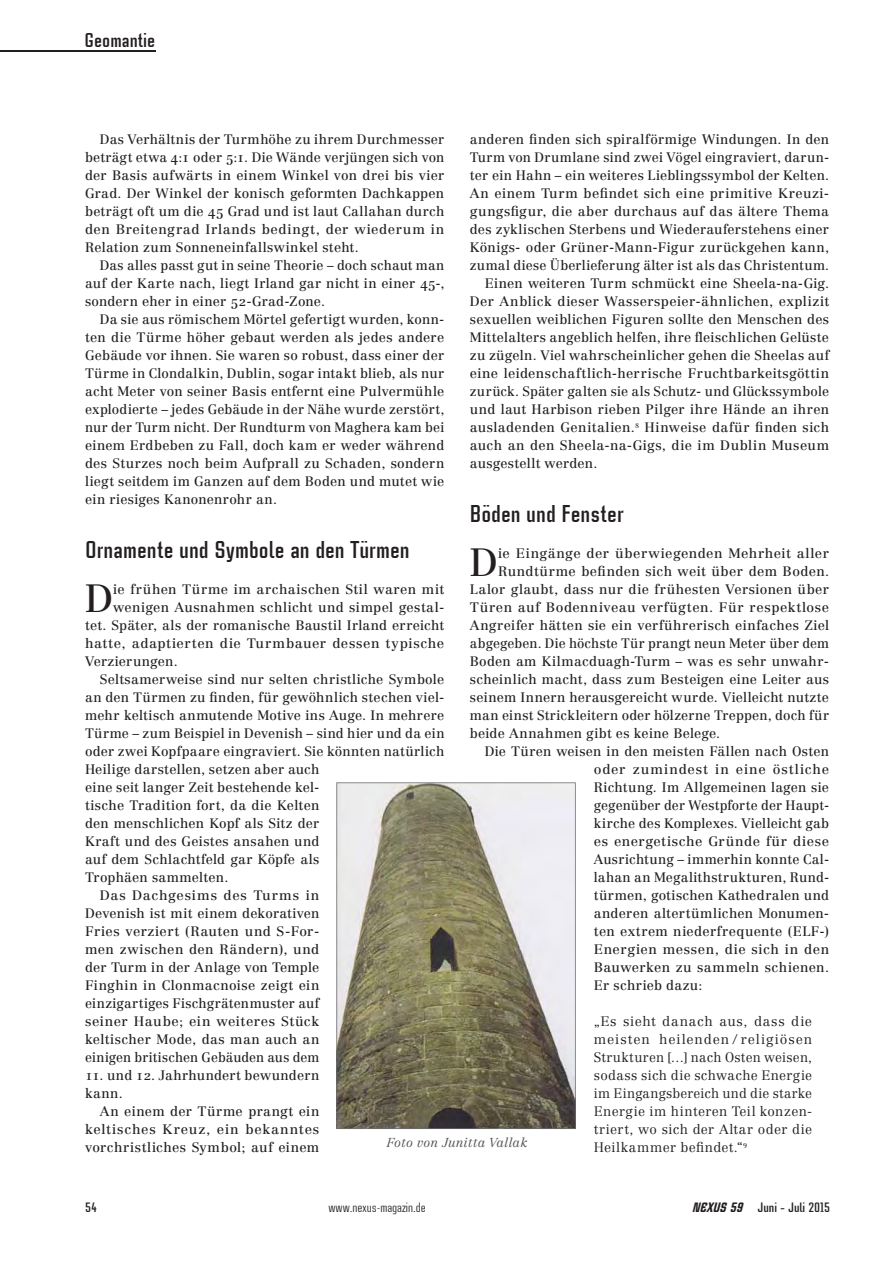
<style>
.page{position:relative;width:893px;height:1263px;background:#fff}
.page>*{position:absolute;margin:0;border:0;box-sizing:border-box;transform-origin:0 0}
.t1{font:38.85px "Centennial LT Std";color:#231f20}
.t2{font:700 25.5px "Case Study No 1 LT";color:#231f20}
.t3{font:700 21px "Case Study No 1 LT";color:#231f20}
.t4{font:700 14.25px "Case Study No 1 LT";color:#231f20}
.t5{font:14.25px "Case Study No 1 LT Ragular";color:#231f20}
.t6{font:13.5px/18px "Centennial LT Std";letter-spacing:.02em;color:#231f20;text-align:justify}
.t7{font:300 13.5px/18px "Centennial LT Std";letter-spacing:.025em;color:#231f20;text-align:justify}
.t8{font:13.5px "Centennial LT Std";letter-spacing:.04em;color:#231f20}
.t9{font:13.5px "Centennial LT Std";letter-spacing:.06em;color:#231f20}
.t10{font:13.5px "Centennial LT Std";letter-spacing:.055em;color:#231f20}
.t11{font:italic 300 12.75px "Centennial LT Std";letter-spacing:.01em;color:#57585a}
.t12{font:6.75px "Centennial LT Std";color:#231f20}
.s1{font-weight:900;font-style:italic}
</style>
<div class="page">
<hr style="left:0;top:50px;width:155px;height:2px;background:#231f20">
<svg style="left:336px;top:782px;width:240px;height:347px;background:#999583"></svg>
<h3 class="t3" style="left:85px;top:29px;width:72px">Geomantie</h3>
<p class="t6" style="left:470px;top:130px;width:361px">anderen finden sich spiralförmige Windungen. In den</p>
<p class="t6" style="left:470px;top:148px;width:361px">Turm von Drumlane sind zwei Vögel eingraviert, darun-</p>
<p class="t6" style="left:470px;top:166px;width:361px">ter ein Hahn – ein weiteres Lieblingssymbol der Kelten.</p>
<p class="t6" style="left:470px;top:184px;width:361px">An einem Turm befindet sich eine primitive Kreuzi-</p>
<p class="t6" style="left:470px;top:202px;width:361px">gungsfigur, die aber durchaus auf das ältere Thema</p>
<p class="t6" style="left:470px;top:220px;width:361px">des zyklischen Sterbens und Wiederauferstehens einer</p>
<p class="t6" style="left:470px;top:238px;width:361px">Königs- oder Grüner-Mann-Figur zurückgehen kann,</p>
<p class="t6" style="left:470px;top:256px;width:361px">zumal diese Überlieferung älter ist als das Christentum.</p>
<p class="t6" style="left:485px;top:274px;width:346px">Einen weiteren Turm schmückt eine Sheela-na-Gig.</p>
<p class="t6" style="left:470px;top:292px;width:361px">Der Anblick dieser Wasserspeier-ähnlichen, explizit</p>
<p class="t6" style="left:470px;top:310px;width:361px">sexuellen weiblichen Figuren sollte den Menschen des</p>
<p class="t6" style="left:470px;top:328px;width:361px">Mittelalters angeblich helfen, ihre fleischlichen Gelüste</p>
<p class="t6" style="left:470px;top:346px;width:361px">zu zügeln. Viel wahrscheinlicher gehen die Sheelas auf</p>
<p class="t6" style="left:470px;top:364px;width:361px">eine leidenschaftlich-herrische Fruchtbarkeitsgöttin</p>
<p class="t6" style="left:470px;top:382px;width:361px">zurück. Später galten sie als Schutz- und Glückssymbole</p>
<p class="t6" style="left:470px;top:400px;width:361px">und laut Harbison rieben Pilger ihre Hände an ihren</p>
<p class="t6" style="left:470px;top:418px;width:361px">ausladenden Genitalien.<sup>8</sup> Hinweise dafür finden sich</p>
<p class="t6" style="left:470px;top:436px;width:361px">auch an den Sheela-na-Gigs, die im Dublin Museum</p>
<p class="t6" style="left:470px;top:454px;width:129px">ausgestellt werden.</p>
<h2 class="t2" style="left:470px;top:501px;width:155px">Böden und Fenster</h2>
<h1 class="t1" style="left:470px;top:539px;width:29px">D</h1>
<p class="t6" style="left:498px;top:544px;width:333px">ie Eingänge der überwiegenden Mehrheit aller</p>
<p class="t6" style="left:85px;top:130px;width:361px;text-indent:15px">Das Verhältnis der Turmhöhe zu ihrem Durchmesser beträgt etwa 4:1 oder 5:1. Die Wände verjüngen sich von der Basis aufwärts in einem Winkel von drei bis vier Grad. Der Winkel der konisch geformten Dachkappen beträgt oft um die 45 Grad und ist laut Callahan durch den Breitengrad Irlands bedingt, der wiederum in Relation zum Sonneneinfallswinkel steht.</p>
<p class="t6" style="left:85px;top:256px;width:361px;text-indent:15px">Das alles passt gut in seine Theorie – doch schaut man auf der Karte nach, liegt Irland gar nicht in einer 45-, sondern eher in einer 52-Grad-Zone.</p>
<p class="t6" style="left:85px;top:310px;width:361px;text-indent:15px">Da sie aus römischem Mörtel gefertigt wurden, konn&shy;ten die Türme höher gebaut werden als jedes andere Gebäude vor ihnen. Sie waren so robust, dass einer der Türme in Clondalkin, Dublin, sogar intakt blieb, als nur acht Meter von seiner Basis entfernt eine Pulvermühle explodierte – jedes Gebäude in der Nähe wurde zerstört, nur der Turm nicht. Der Rundturm von Maghera kam bei einem Erdbeben zu Fall, doch kam er weder während des Sturzes noch beim Aufprall zu Schaden, sondern liegt seitdem im Ganzen auf dem Boden und mutet wie ein riesiges Kanonenrohr an.</p>
<h2 class="t2" style="left:85px;top:537px;width:326px">Ornamente und Symbole an den Türmen</h2>
<h1 class="t1" style="left:85px;top:575px;width:29px">D</h1>
<p class="t6" style="left:113px;top:580px;width:333px">ie frühen Türme im archaischen Stil waren mit</p>
<p class="t6" style="left:498px;top:562px;width:333px">Rundtürme befinden sich weit über dem Boden.</p>
<p class="t6" style="left:470px;top:580px;width:361px">Lalor glaubt, dass nur die frühesten Versionen über</p>
<p class="t6" style="left:470px;top:598px;width:361px">Türen auf Bodenniveau verfügten. Für respektlose</p>
<p class="t6" style="left:470px;top:616px;width:361px">Angreifer hätten sie ein verführerisch einfaches Ziel</p>
<p class="t6" style="left:470px;top:634px;width:361px">abgegeben. Die höchste Tür prangt neun Meter über dem</p>
<p class="t6" style="left:470px;top:652px;width:361px">Boden am Kilmacduagh-Turm – was es sehr unwahr-</p>
<p class="t6" style="left:470px;top:670px;width:361px">scheinlich macht, dass zum Besteigen eine Leiter aus</p>
<p class="t6" style="left:470px;top:688px;width:361px">seinem Innern herausgereicht wurde. Vielleicht nutzte</p>
<p class="t6" style="left:470px;top:706px;width:361px">man einst Strickleitern oder hölzerne Treppen, doch für</p>
<p class="t6" style="left:470px;top:724px;width:252px">beide Annahmen gibt es keine Belege.</p>
<p class="t6" style="left:485px;top:742px;width:346px">Die Türen weisen in den meisten Fällen nach Osten</p>
<p class="t9" style="left:594px;top:761px;width:237px">oder zumindest in eine östliche</p>
<p class="t6" style="left:594px;top:778px;width:237px">Richtung. Im Allgemeinen lagen sie</p>
<p class="t6" style="left:594px;top:796px;width:237px">gegenüber der Westpforte der Haupt-</p>
<p class="t6" style="left:594px;top:814px;width:237px">kirche des Komplexes. Vielleicht gab</p>
<p class="t6" style="left:594px;top:832px;width:237px">es energetische Gründe für diese</p>
<p class="t6" style="left:594px;top:850px;width:237px">Ausrichtung – immerhin konnte Cal-</p>
<p class="t6" style="left:594px;top:868px;width:237px">lahan an Megalithstrukturen, Rund-</p>
<p class="t6" style="left:594px;top:886px;width:237px">türmen, gotischen Kathedralen und</p>
<p class="t6" style="left:594px;top:904px;width:237px">anderen altertümlichen Monumen-</p>
<p class="t6" style="left:594px;top:922px;width:237px">ten extrem niederfrequente (ELF-)</p>
<p class="t6" style="left:594px;top:940px;width:237px">Energien messen, die sich in den</p>
<p class="t6" style="left:594px;top:958px;width:237px">Bauwerken zu sammeln schienen.</p>
<p class="t6" style="left:594px;top:976px;width:110px">Er schrieb dazu:</p>
<p class="t7" style="left:594px;top:1012px;width:220px">„Es sieht danach aus, dass die meisten heilenden / religiösen Strukturen […] nach Osten weisen, sodass sich die schwache Energie im Eingangsbereich und die starke Energie im hinteren Teil konzen&shy;triert, wo sich der Altar oder die Heilkammer befindet.“</p>
<p class="t6" style="left:113px;top:598px;width:333px">wenigen Ausnahmen schlicht und simpel gestal-</p>
<p class="t6" style="left:85px;top:616px;width:361px">tet. Später, als der romanische Baustil Irland erreicht</p>
<p class="t8" style="left:85px;top:635px;width:361px">hatte, adaptierten die Turmbauer dessen typische</p>
<p class="t6" style="left:85px;top:652px;width:94px">Verzierungen.</p>
<p class="t6" style="left:100px;top:670px;width:346px">Seltsamerweise sind nur selten christliche Symbole</p>
<p class="t6" style="left:85px;top:688px;width:361px">an den Türmen zu finden, für gewöhnlich stechen viel-</p>
<p class="t6" style="left:85px;top:706px;width:361px">mehr keltisch anmutende Motive ins Auge. In mehrere</p>
<p class="t6" style="left:85px;top:724px;width:361px">Türme – zum Beispiel in Devenish – sind hier und da ein</p>
<p class="t6" style="left:85px;top:742px;width:361px">oder zwei Kopfpaare eingraviert. Sie könnten natürlich</p>
<p class="t6" style="left:85px;top:760px;width:236px">Heilige darstellen, setzen aber auch</p>
<p class="t6" style="left:85px;top:778px;width:236px">eine seit langer Zeit bestehende kel-</p>
<p class="t6" style="left:85px;top:796px;width:236px">tische Tradition fort, da die Kelten</p>
<p class="t6" style="left:85px;top:814px;width:236px">den menschlichen Kopf als Sitz der</p>
<p class="t6" style="left:85px;top:832px;width:236px">Kraft und des Geistes ansahen und</p>
<p class="t6" style="left:85px;top:850px;width:236px">auf dem Schlachtfeld gar Köpfe als</p>
<p class="t6" style="left:85px;top:868px;width:145px">Trophäen sammelten.</p>
<p class="t10" style="left:100px;top:887px;width:221px">Das Dachgesims des Turms in</p>
<p class="t6" style="left:85px;top:904px;width:236px">Devenish ist mit einem dekorativen</p>
<p class="t6" style="left:85px;top:922px;width:236px">Fries verziert (Rauten und S-For-</p>
<p class="t6" style="left:85px;top:940px;width:236px">men zwischen den Rändern), und</p>
<p class="t6" style="left:85px;top:958px;width:236px">der Turm in der Anlage von Temple</p>
<p class="t6" style="left:85px;top:976px;width:236px">Finghin in Clonmacnoise zeigt ein</p>
<p class="t6" style="left:85px;top:994px;width:236px">einzigartiges Fischgrätenmuster auf</p>
<p class="t6" style="left:85px;top:1012px;width:236px">seiner Haube; ein weiteres Stück</p>
<p class="t6" style="left:85px;top:1030px;width:236px">keltischer Mode, das man auch an</p>
<p class="t6" style="left:85px;top:1048px;width:236px">einigen britischen Gebäuden aus dem</p>
<p class="t6" style="left:85px;top:1066px;width:236px">11. und 12. Jahrhundert bewundern kann.</p>
<p class="t6" style="left:85px;top:1102px;width:236px;text-indent:15px">An einem der Türme prangt ein keltisches Kreuz, ein bekanntes vorchristliches Symbol; auf einem</p>
<p class="t11" style="left:387px;top:1135px;width:142px">Foto von Junitta Vallak</p>
<p class="t12" style="left:743px;top:1142px;width:5px">9</p>
<p class="t4" style="left:85px;top:1200px;width:13px">54</p>
<p class="t5" style="left:328px;top:1200px;width:99px">www.nexus-magazin.de</p>
<p class="t4" style="left:693px;top:1200px;width:138px"><span class="s1">NEXUS 59</span> Juni – Juli 2015</p>
</div>
